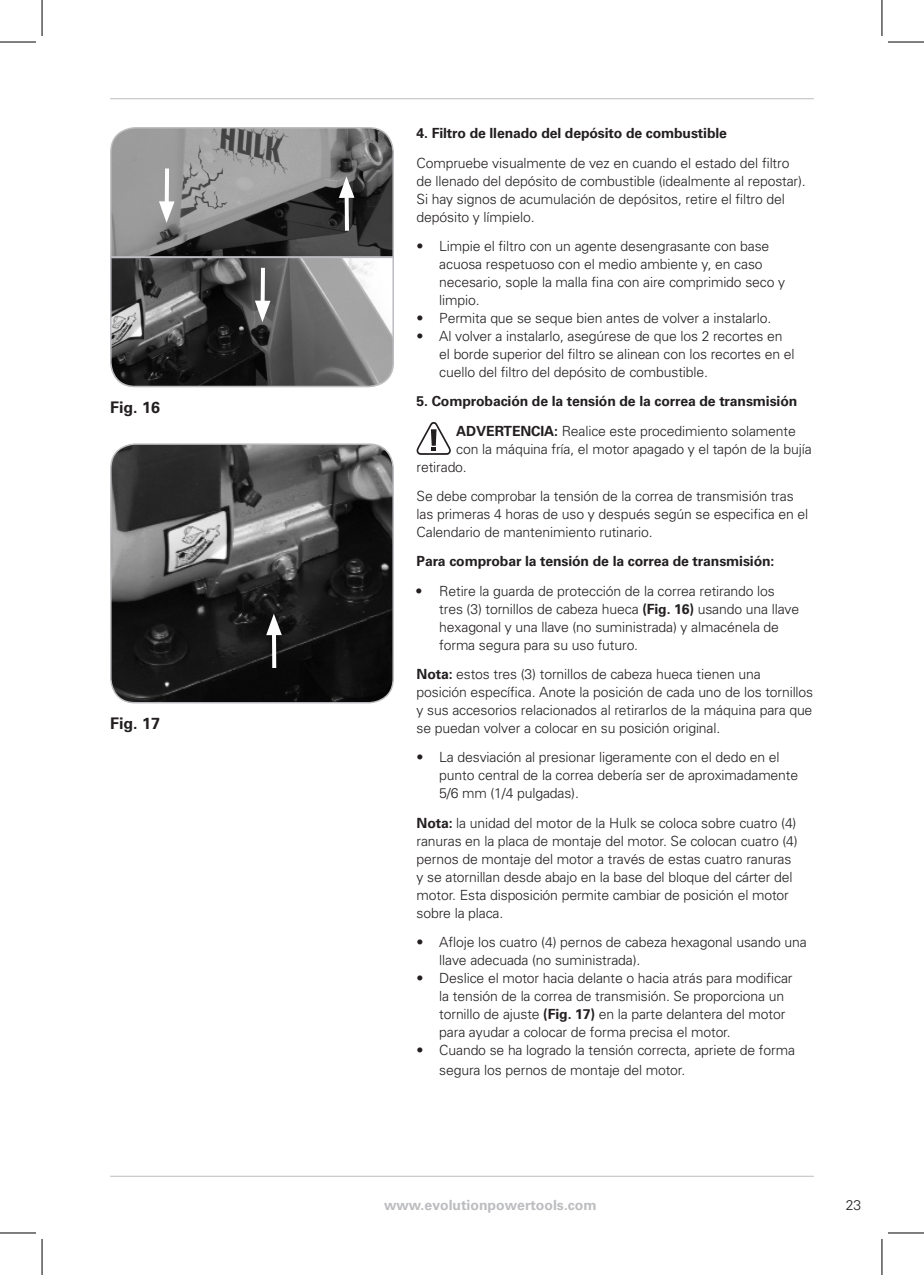
<style>
.page{position:relative;width:924px;height:1275px;background:#fff}
.page>*{position:absolute;margin:0;border:0;box-sizing:border-box;transform-origin:0 0}
.t1{font:700 16px "Univers";color:#231f20}
.List_Paragraph{font:300 14px/18px "Univers";letter-spacing:-.01em;color:#231f20}
.t2{font:700 14px "Univers";letter-spacing:-.01em;color:#231f20}
.t3{font:700 14px "Univers";color:#bcbdc0}
.s1{font-weight:700}
</style>
<div class="page">
<hr style="left:110px;top:98px;width:703px;height:1px;background:#bcbdc0">
<hr style="left:110px;top:1175px;width:703px;height:1px;background:#bcbdc0">
<img style="left:111px;top:128px;width:282px;height:128px">
<img style="left:111px;top:444px;width:282px;height:259px">
<div style="left:110px;top:443px;width:283px;height:260px;border:1px solid #bcbdc0;border-radius:24px"></div>
<svg style="left:416px;top:422px;width:34px;height:33px"></svg>
<hr style="left:165px;top:168px;width:4px;height:41px;background:#fff">
<svg style="left:159px;top:201px;width:15px;height:22px"></svg>
<svg style="left:110px;top:256px;width:284px;height:132px;background:#646464"></svg>
<div style="left:344px;top:190px;width:5px;height:41px;background:#fff"></div>
<svg style="left:339px;top:176px;width:15px;height:22px"></svg>
<svg style="left:272px;top:635px;width:4px;height:33px"></svg>
<svg style="left:266px;top:613px;width:16px;height:22px"></svg>
<hr style="left:0;top:42px;width:36px;height:1px;background:#000">
<hr style="left:887px;top:42px;width:36px;height:1px;background:#000">
<hr style="left:0;top:1232px;width:36px;height:1px;background:#000">
<hr style="left:887px;top:1232px;width:36px;height:1px;background:#000">
<hr style="left:42px;top:0;width:1px;height:36px;background:#000">
<hr style="left:42px;top:1239px;width:1px;height:36px;background:#000">
<hr style="left:881px;top:0;width:1px;height:36px;background:#000">
<hr style="left:881px;top:1239px;width:1px;height:36px;background:#000">
<p class="t1" style="left:110px;top:398px;width:51px">Fig. 16</p>
<p class="t1" style="left:110px;top:714px;width:51px">Fig. 17</p>
<p class="t2" style="left:416px;top:125px;width:312px">4. Filtro de llenado del depósito de combustible</p>
<p class="List_Paragraph" style="left:416px;top:154px;width:390px">Compruebe visualmente de vez en cuando el estado del filtro de llenado del depósito de combustible (idealmente al repostar).<br>Si hay signos de acumulación de depósitos, retire el filtro del depósito y límpielo.</p>
<p class="List_Paragraph" style="left:439px;top:237px;width:347px;text-indent:-23px">• Limpie el filtro con un agente desengrasante con base acuosa respetuoso con el medio ambiente y, en caso necesario, sople la malla fina con aire comprimido seco y limpio.</p>
<p class="List_Paragraph" style="left:416px;top:309px;width:356px">• Permita que se seque bien antes de volver a instalarlo.</p>
<p class="List_Paragraph" style="left:439px;top:327px;width:356px;text-indent:-23px">• Al volver a instalarlo, asegúrese de que los 2 recortes en el borde superior del filtro se alinean con los recortes en el cuello del filtro del depósito de combustible.</p>
<p class="t2" style="left:416px;top:393px;width:382px">5. Comprobación de la tensión de la correa de transmisión</p>
<p class="List_Paragraph" style="left:456px;top:422px;width:341px"><span class="s1">ADVERTENCIA:</span> Realice este procedimiento solamente</p>
<p class="List_Paragraph" style="left:456px;top:440px;width:357px">con la máquina fría, el motor apagado y el tapón de la bujía</p>
<p class="List_Paragraph" style="left:416px;top:458px;width:52px">retirado.</p>
<p class="List_Paragraph" style="left:416px;top:487px;width:393px">Se debe comprobar la tensión de la correa de transmisión tras las primeras 4 horas de uso y después según se especifica en el<br>Calendario de mantenimiento rutinario.</p>
<p class="t2" style="left:416px;top:553px;width:359px">Para comprobar la tensión de la correa de transmisión:</p>
<p class="List_Paragraph" style="left:439px;top:582px;width:361px;text-indent:-23px"><span class="s1">•</span> Retire la guarda de protección de la correa retirando los tres (3) tornillos de cabeza hueca <span class="s1">(Fig. 16)</span> usando una llave hexagonal y una llave (no suministrada) y almacénela de forma segura para su uso futuro.</p>
<p class="List_Paragraph" style="left:416px;top:665px;width:398px"><span class="s1">Nota:</span> estos tres (3) tornillos de cabeza hueca tienen una posición específica. Anote la posición de cada uno de los tornillos y sus accesorios relacionados al retirarlos de la máquina para que se puedan volver a colocar en su posición original.</p>
<p class="List_Paragraph" style="left:439px;top:748px;width:360px;text-indent:-23px">• La desviación al presionar ligeramente con el dedo en el punto central de la correa debería ser de aproximadamente<br>5/6 mm (1/4 pulgadas).</p>
<p class="List_Paragraph" style="left:416px;top:814px;width:382px"><span class="s1">Nota:</span> la unidad del motor de la Hulk se coloca sobre cuatro (4) ranuras en la placa de montaje del motor. Se colocan cuatro (4) pernos de montaje del motor a través de estas cuatro ranuras y se atornillan desde abajo en la base del bloque del cárter del motor. Esta disposición permite cambiar de posición el motor sobre la placa.</p>
<p class="List_Paragraph" style="left:439px;top:933px;width:369px;text-indent:-23px">• Afloje los cuatro (4) pernos de cabeza hexagonal usando una llave adecuada (no suministrada).</p>
<p class="List_Paragraph" style="left:439px;top:969px;width:354px;text-indent:-23px">• Deslice el motor hacia delante o hacia atrás para modificar la tensión de la correa de transmisión. Se proporciona un tornillo de ajuste <span class="s1">(Fig. 17)</span> en la parte delantera del motor para ayudar a colocar de forma precisa el motor.</p>
<p class="List_Paragraph" style="left:439px;top:1040px;width:357px;line-height:20px;text-indent:-23px">• Cuando se ha logrado la tensión correcta, apriete de forma segura los pernos de montaje del motor.</p>
<p class="t3" style="left:384px;top:1197px;width:214px">www.evolutionpowertools.com</p>
<p class="List_Paragraph" style="left:845px;top:1196px;width:17px">23</p>
</div>
